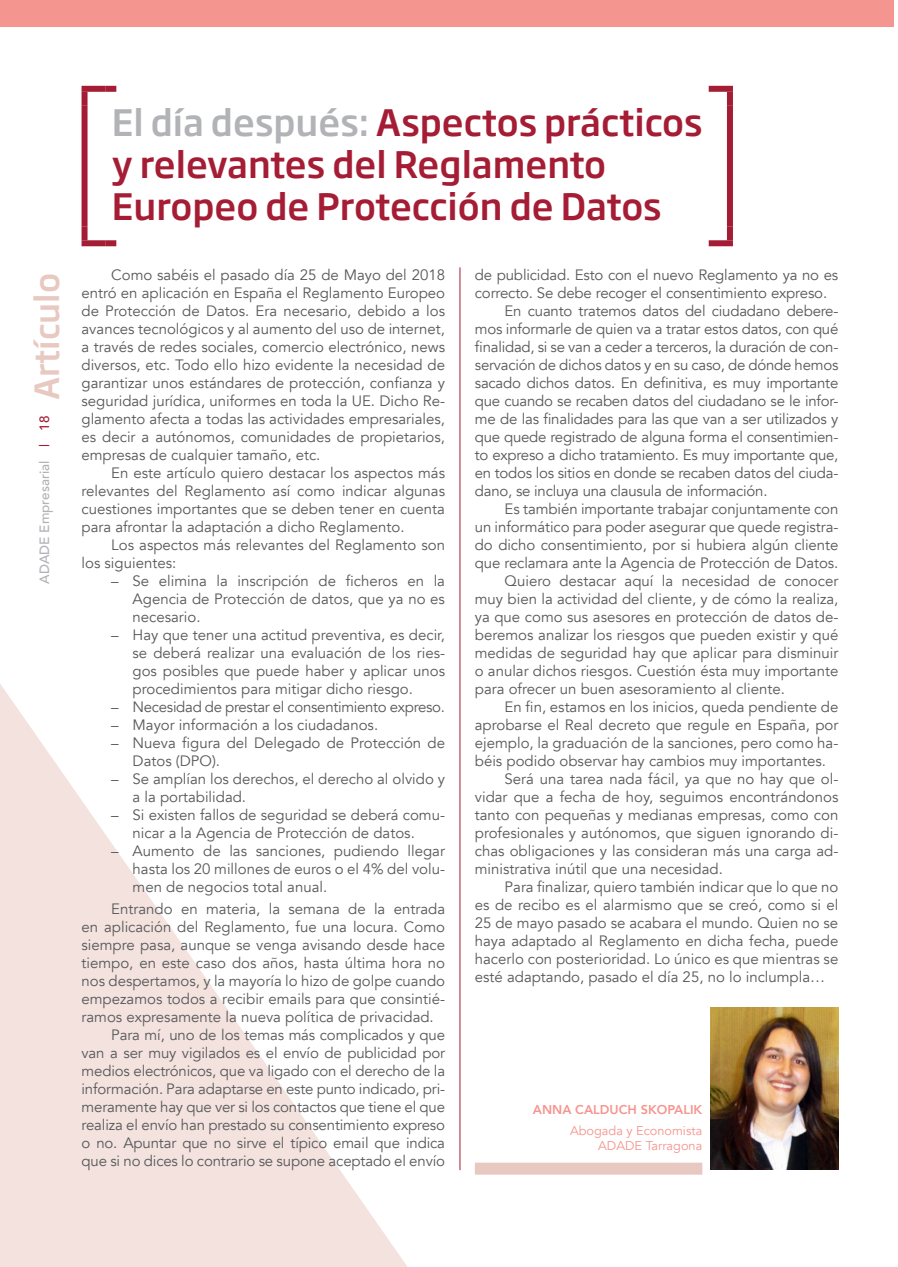
<style>
.page{position:relative;width:898px;height:1267px;background:#fff}
.page>*{position:absolute;margin:0;border:0;box-sizing:border-box;transform-origin:0 0}
.titulo{font:500 36px/42px "Soho Gothic Pro";color:#a51d35}
.t1{font:500 33px "Soho Gothic Pro";color:#e8c9c1}
.parrafo{font:15px/18px "Avenir";color:#57585a;text-align:justify}
.item_level1_init{font:15px/18px "Avenir";color:#57585a}
.parrafo_separado{font:15px/18px "Avenir";color:#57585a;text-align:justify}
.item_level1_init-pri{font:15px/18px "Avenir";color:#57585a;text-align:justify}
.item_level1_init-2{font:15px "Avenir";letter-spacing:-.02em;color:#57585a}
.t2{font:500 13.5px "Avenir";color:#b2b3b7}
.t3{font:500 13.5px "Avenir";color:#a51d35}
.Cargo_foto{font:12.75px/15px "Avenir";color:#f5958f;text-align:right}
.Firma_Foto{font:800 12.75px "Avenir";color:#f5958f}
.s1{color:#b2b3b7}
</style>
<div class="page">
<div style="left:0;top:0;width:894px;height:26px;background:#f5958f"></div>
<svg style="left:0;top:684px;width:408px;height:583px"></svg>
<hr style="left:460px;top:267px;width:1px;height:903px;background:#a51d35">
<div style="left:82px;top:92px;width:6px;height:14px;background:#a51d35"></div>
<div style="left:82px;top:86px;width:24px;height:6px;background:#a51d35"></div>
<div style="left:106px;top:86px;width:10px;height:6px;background:#a51d35"></div>
<div style="left:709px;top:86px;width:24px;height:6px;background:#a51d35"></div>
<div style="left:727px;top:92px;width:6px;height:14px;background:#a51d35"></div>
<div style="left:82px;top:106px;width:6px;height:120px;background:#a51d35"></div>
<div style="left:727px;top:106px;width:6px;height:120px;background:#a51d35"></div>
<div style="left:82px;top:226px;width:6px;height:14px;background:#a51d35"></div>
<div style="left:82px;top:240px;width:24px;height:6px;background:#a51d35"></div>
<div style="left:106px;top:240px;width:10px;height:6px;background:#a51d35"></div>
<div style="left:727px;top:226px;width:6px;height:14px;background:#a51d35"></div>
<div style="left:709px;top:240px;width:24px;height:6px;background:#a51d35"></div>
<div style="left:475px;top:1163px;width:227px;height:12px;background:#e8c9c1"></div>
<img style="left:711px;top:1008px;width:127px;height:161px">
<p class="t1" style="left:21px;top:400px;width:129px;rotate:-90deg">Artículo</p>
<p class="t3" style="left:33px;top:431px;width:17px;rotate:-90deg">18</p>
<p class="t2" style="left:33px;top:584px;width:124px;rotate:-90deg">ADADE Empresarial</p>
<p class="titulo" style="left:112px;top:100px;width:592px"><span class="s1">El día después:</span> Aspectos prácticos y relevantes del Reglamento<br>Europeo de Protección de Datos</p>
<p class="parrafo" style="left:82px;top:266px;width:365px;text-indent:30px">Como sabéis el pasado día 25 de Mayo del 2018 entró en aplicación en España el Reglamento Europeo de Protección de Datos. Era necesario, debido a los avances tecnológicos y al aumento del uso de internet, a través de redes sociales, comercio electrónico, news diversos, etc. Todo ello hizo evidente la necesidad de garantizar unos estándares de protección, confianza y seguridad jurídica, uniformes en toda la UE. Dicho Re&shy;glamento afecta a todas las actividades empresariales, es decir a autónomos, comunidades de propietarios, empresas de cualquier tamaño, etc.</p>
<p class="parrafo" style="left:82px;top:464px;width:365px;text-indent:30px">En este artículo quiero destacar los aspectos más relevantes del Reglamento así como indicar algunas cuestiones importantes que se deben tener en cuenta para afrontar la adaptación a dicho Reglamento.</p>
<p class="parrafo" style="left:82px;top:536px;width:365px;text-indent:30px">Los aspectos más relevantes del Reglamento son los siguientes:</p>
<p class="item_level1_init-pri" style="left:133px;top:572px;width:314px;text-indent:-21px">– Se elimina la inscripción de ficheros en la Agencia de Protección de datos, que ya no es necesario.</p>
<p class="item_level1_init" style="left:133px;top:626px;width:314px;text-align:justify;text-indent:-21px">– Hay que tener una actitud preventiva, es decir, se deberá realizar una evaluación de los ries&shy;gos posibles que puede haber y aplicar unos procedimientos para mitigar dicho riesgo.</p>
<p class="item_level1_init-2" style="left:111px;top:697px;width:333px">– Necesidad de prestar el consentimiento expreso.</p>
<p class="item_level1_init" style="left:111px;top:716px;width:266px">– Mayor información a los ciudadanos.</p>
<p class="item_level1_init" style="left:133px;top:734px;width:314px;text-indent:-21px">– Nueva figura del Delegado de Protección de<br>Datos (DPO).</p>
<p class="item_level1_init" style="left:133px;top:770px;width:314px;text-indent:-21px">– Se amplían los derechos, el derecho al olvido y a la portabilidad.</p>
<p class="item_level1_init" style="left:133px;top:806px;width:314px;text-indent:-21px">– Si existen fallos de seguridad se deberá comu&shy;nicar a la Agencia de Protección de datos.</p>
<p class="item_level1_init" style="left:133px;top:842px;width:314px;text-align:justify;text-indent:-21px">– Aumento de las sanciones, pudiendo llegar hasta los 20 millones de euros o el 4% del volu&shy;men de negocios total anual.</p>
<p class="parrafo_separado" style="left:82px;top:900px;width:365px;text-indent:30px">Entrando en materia, la semana de la entrada en aplicación del Reglamento, fue una locura. Como siempre pasa, aunque se venga avisando desde hace tiempo, en este caso dos años, hasta última hora no nos despertamos, y la mayoría lo hizo de golpe cuando empezamos todos a recibir emails para que consintié&shy;ramos expresamente la nueva política de privacidad.</p>
<p class="parrafo" style="left:82px;top:1026px;width:365px;text-indent:30px">Para mí, uno de los temas más complicados y que van a ser muy vigilados es el envío de publicidad por medios electrónicos, que va ligado con el derecho de la información. Para adaptarse en este punto indicado, pri&shy;meramente hay que ver si los contactos que tiene el que realiza el envío han prestado su consentimiento expreso o no. Apuntar que no sirve el típico email que indica que si no dices lo contrario se supone aceptado el envío</p>
<p class="parrafo" style="left:475px;top:266px;width:365px">de publicidad. Esto con el nuevo Reglamento ya no es correcto. Se debe recoger el consentimiento expreso.</p>
<p class="parrafo" style="left:475px;top:302px;width:365px;text-indent:30px">En cuanto tratemos datos del ciudadano debere&shy;mos informarle de quien va a tratar estos datos, con qué finalidad, si se van a ceder a terceros, la duración de con&shy;servación de dichos datos y en su caso, de dónde hemos sacado dichos datos. En definitiva, es muy importante que cuando se recaben datos del ciudadano se le infor&shy;me de las finalidades para las que van a ser utilizados y que quede registrado de alguna forma el consentimien&shy;to expreso a dicho tratamiento. Es muy importante que, en todos los sitios en donde se recaben datos del ciuda&shy;dano, se incluya una clausula de información.</p>
<p class="parrafo" style="left:475px;top:500px;width:365px;text-indent:30px">Es también importante trabajar conjuntamente con un informático para poder asegurar que quede registra&shy;do dicho consentimiento, por si hubiera algún cliente que reclamara ante la Agencia de Protección de Datos.</p>
<p class="parrafo" style="left:475px;top:572px;width:365px;text-indent:30px">Quiero destacar aquí la necesidad de conocer muy bien la actividad del cliente, y de cómo la realiza, ya que como sus asesores en protección de datos de&shy;beremos analizar los riesgos que pueden existir y qué medidas de seguridad hay que aplicar para disminuir o anular dichos riesgos. Cuestión ésta muy importante para ofrecer un buen asesoramiento al cliente.</p>
<p class="parrafo" style="left:475px;top:698px;width:365px;text-indent:30px">En fin, estamos en los inicios, queda pendiente de aprobarse el Real decreto que regule en España, por ejemplo, la graduación de la sanciones, pero como ha&shy;béis podido observar hay cambios muy importantes.</p>
<p class="parrafo" style="left:475px;top:770px;width:365px;text-indent:30px">Será una tarea nada fácil, ya que no hay que ol&shy;vidar que a fecha de hoy, seguimos encontrándonos tanto con pequeñas y medianas empresas, como con profesionales y autónomos, que siguen ignorando di&shy;chas obligaciones y las consideran más una carga ad&shy;ministrativa inútil que una necesidad.</p>
<p class="parrafo" style="left:475px;top:878px;width:365px;text-indent:30px">Para finalizar, quiero también indicar que lo que no es de recibo es el alarmismo que se creó, como si el 25 de mayo pasado se acabara el mundo. Quien no se haya adaptado al Reglamento en dicha fecha, puede hacerlo con posterioridad. Lo único es que mientras se esté adaptando, pasado el día 25, no lo inclumpla…</p>
<p class="Firma_Foto" style="left:533px;top:1099px;width:171px">ANNA CALDUCH SKOPALIK</p>
<p class="Cargo_foto" style="left:570px;top:1123px;width:134px">Abogada y Economista<br>ADADE Tarragona</p>
</div>
